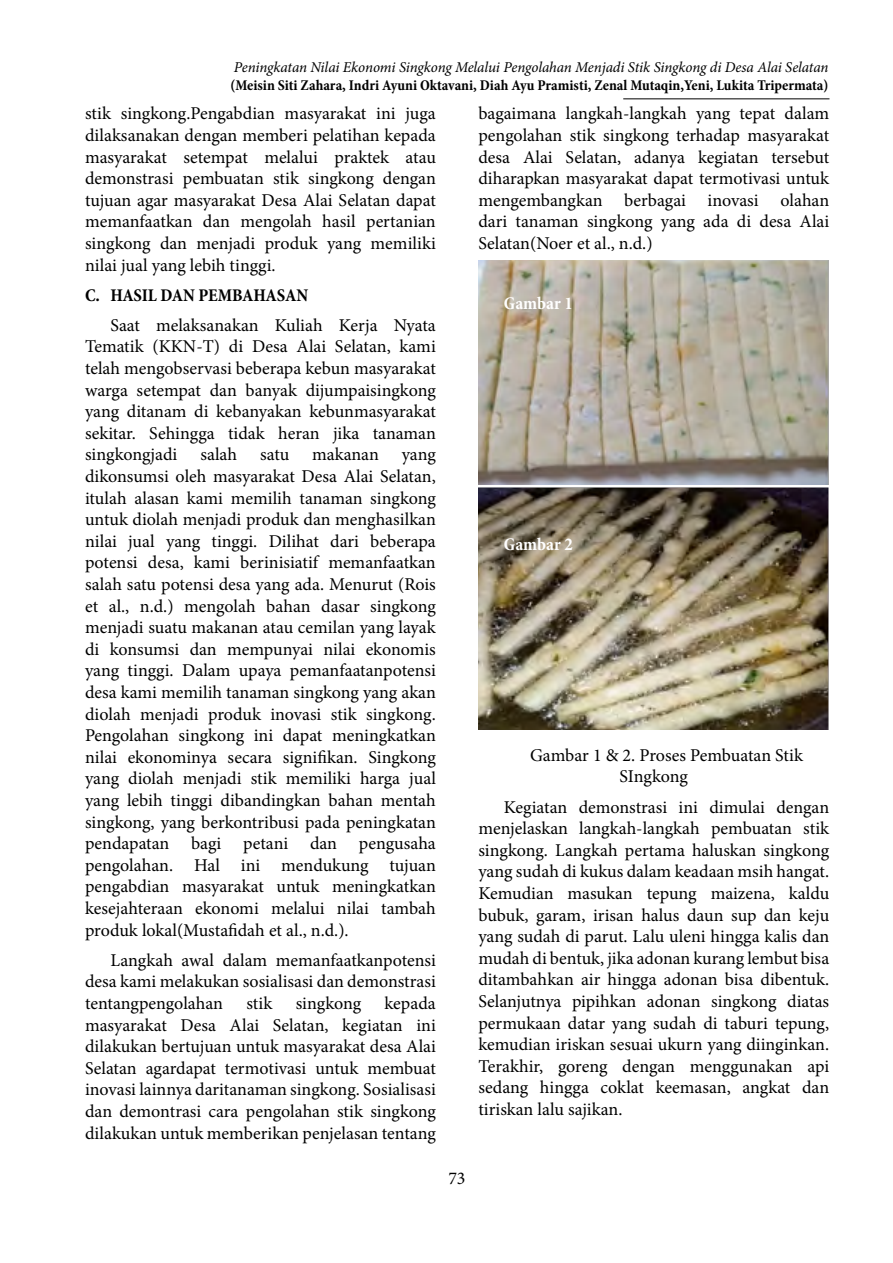
<style>
.page{position:relative;width:893px;height:1263px;background:#fff}
.page>*{position:absolute;margin:0;border:0;box-sizing:border-box;transform-origin:0 0}
.t1{font:18px/21.6px "Minion Pro";color:#000;text-align:justify}
.t2{font:700 condensed 18px "Minion Pro";letter-spacing:-.005em;color:#000}
.t3{font:700 condensed 18px "Minion Pro";letter-spacing:-.005em;color:#fff}
.t4{font:700 condensed 15px "Minion Pro";color:#000}
.t5{font:italic 15px "Minion Pro";letter-spacing:-.01em;color:#000}
</style>
<div class="page">
<hr style="left:623px;top:98px;width:206px;height:1px;background:#000">
<img style="left:478px;top:261px;width:351px;height:223px">
<img style="left:478px;top:487px;width:351px;height:242px">
<p class="t5" style="left:234px;top:57px;width:596px">Peningkatan Nilai Ekonomi Singkong Melalui Pengolahan Menjadi Stik Singkong di Desa Alai Selatan</p>
<p class="t4" style="left:231px;top:75px;width:599px">(Meisin Siti Zahara, Indri Ayuni Oktavani, Diah Ayu Pramisti, Zenal Mutaqin,Yeni, Lukita Tripermata)</p>
<p class="t1" style="left:85px;top:103px;width:352px">stik singkong.Pengabdian masyarakat ini juga dilaksanakan dengan memberi pelatihan kepada masyarakat setempat melalui praktek atau demonstrasi pembuatan stik singkong dengan tujuan agar masyarakat Desa Alai Selatan dapat memanfaatkan dan mengolah hasil pertanian singkong dan menjadi produk yang memiliki nilai jual yang lebih tinggi.</p>
<p class="t2" style="left:85px;top:283px;width:225px">C. HASIL DAN PEMBAHASAN</p>
<p class="t1" style="left:85px;top:314px;width:352px;text-indent:26px">Saat melaksanakan Kuliah Kerja Nyata Tematik (KKN-T) di Desa Alai Selatan, kami telah mengobservasi beberapa kebun masyarakat warga setempat dan banyak dijumpaisingkong yang ditanam di kebanyakan kebunmasyarakat sekitar. Sehingga tidak heran jika tanaman singkongjadi</p>
<p class="t1" style="left:200px;top:444px;width:38px">salah</p>
<p class="t1" style="left:260px;top:444px;width:31px">satu</p>
<p class="t1" style="left:312px;top:444px;width:68px">makanan</p>
<p class="t1" style="left:85px;top:444px;width:352px;text-indent:317px">yang dikonsumsi oleh masyarakat Desa Alai Selatan, itulah alasan kami memilih tanaman singkong untuk diolah menjadi produk dan menghasilkan nilai jual yang tinggi. Dilihat dari beberapa potensi desa, kami berinisiatif memanfaatkan salah satu potensi desa yang ada. Menurut (Rois et al., n.d.) mengolah bahan dasar singkong menjadi suatu makanan atau cemilan yang layak di konsumsi dan mempunyai nilai ekonomis yang tinggi. Dalam upaya pemanfaatanpotensi desa kami memilih tanaman singkong yang akan diolah menjadi produk inovasi stik singkong.<br>Pengolahan singkong ini dapat meningkatkan nilai ekonominya secara signifikan. Singkong yang diolah menjadi stik memiliki harga jual yang lebih tinggi dibandingkan bahan mentah singkong, yang berkontribusi pada peningkatan pendapatan bagi petani dan pengusaha pengolahan. Hal ini mendukung tujuan pengabdian masyarakat untuk meningkatkan kesejahteraan ekonomi melalui nilai tambah produk lokal(Mustafidah et al., n.d.).</p>
<p class="t1" style="left:85px;top:949px;width:352px;text-indent:26px">Langkah awal dalam memanfaatkanpotensi desa kami melakukan sosialisasi dan demonstrasi tentangpengolahan</p>
<p class="t1" style="left:85px;top:992px;width:352px;text-indent:299px">kepada masyarakat Desa Alai Selatan, kegiatan ini dilakukan bertujuan untuk masyarakat desa Alai Selatan agardapat termotivasi untuk membuat inovasi lainnya daritanaman singkong. Sosialisasi dan demontrasi cara pengolahan stik singkong dilakukan untuk memberikan penjelasan tentang</p>
<p class="t1" style="left:246px;top:992px;width:27px">stik</p>
<p class="t1" style="left:296px;top:992px;width:67px">singkong</p>
<p class="t1" style="left:448px;top:1167px;width:19px">73</p>
<p class="t1" style="left:478px;top:103px;width:352px">bagaimana langkah-langkah yang tepat dalam pengolahan stik singkong terhadap masyarakat desa Alai Selatan, adanya kegiatan tersebut diharapkan masyarakat dapat termotivasi untuk mengembangkan berbagai inovasi olahan dari tanaman singkong yang ada di desa Alai Selatan(Noer et al., n.d.)</p>
<p class="t3" style="left:504px;top:291px;width:70px">Gambar 1</p>
<p class="t3" style="left:504px;top:532px;width:70px">Gambar 2</p>
<p class="t1" style="left:620px;top:744px;width:185px;text-indent:-90px">Gambar 1 &amp; 2. Proses Pembuatan Stik<br>SIngkong</p>
<p class="t1" style="left:478px;top:796px;width:352px;text-indent:26px">Kegiatan demonstrasi ini dimulai dengan menjelaskan langkah-langkah pembuatan stik singkong. Langkah pertama haluskan singkong yang sudah di kukus dalam keadaan msih hangat.<br>Kemudian masukan tepung maizena, kaldu bubuk, garam, irisan halus daun sup dan keju yang sudah di parut. Lalu uleni hingga kalis dan mudah di bentuk, jika adonan kurang lembut bisa ditambahkan air hingga adonan bisa dibentuk.<br>Selanjutnya pipihkan adonan singkong diatas permukaan datar yang sudah di taburi tepung, kemudian iriskan sesuai ukurn yang diinginkan.<br>Terakhir, goreng dengan menggunakan api sedang hingga coklat keemasan, angkat dan tiriskan lalu sajikan.</p>
</div>
